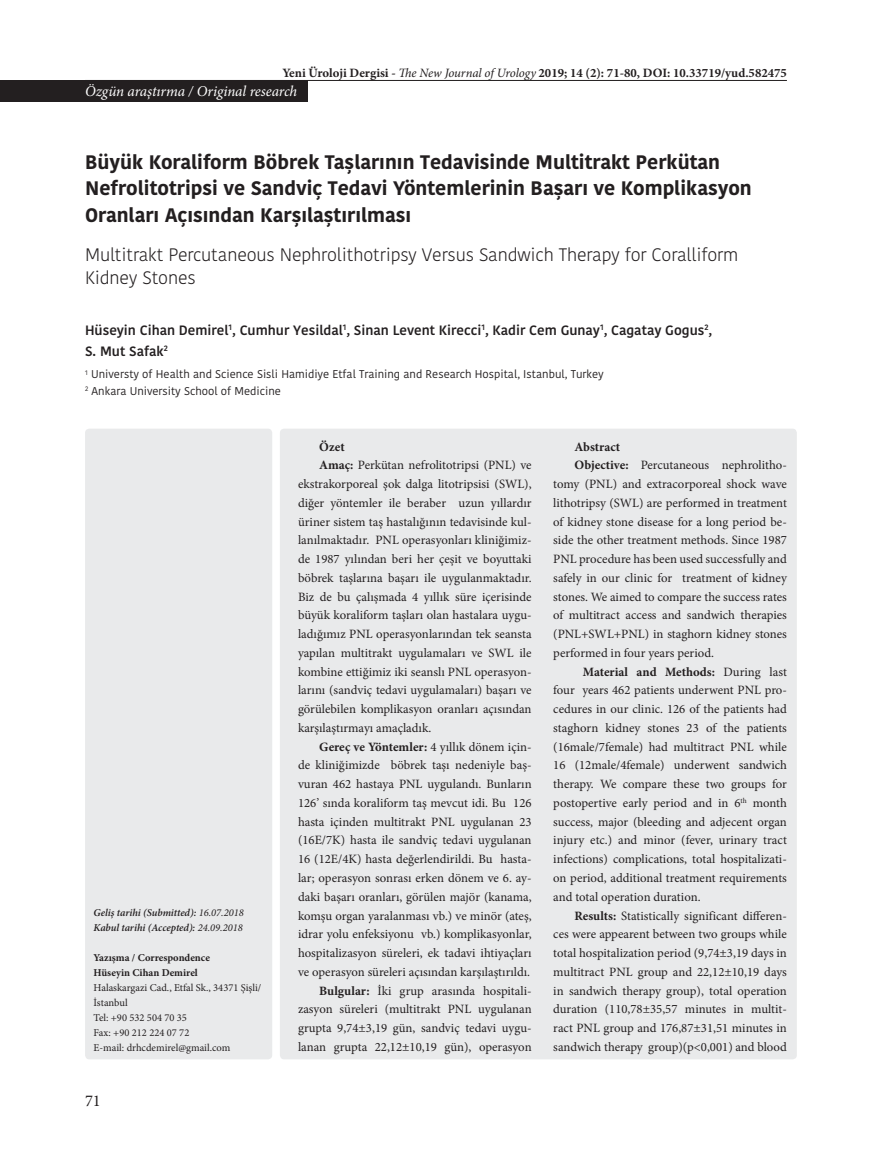
<style>
.page{position:relative;width:872px;height:1170px;background:#fff}
.page>*{position:absolute;margin:0;border:0;box-sizing:border-box;transform-origin:0 0}
.t1{font:700 19.5px/26.2px "Kohinoor Bangla";color:#231f20}
.t2{font:300 18px/22.5px "Kohinoor Bangla";letter-spacing:-.01em;color:#231f20}
.t3{font:16.5px "Minion Pro";color:#231f20}
.t4{font:italic 15px "Minion Pro";letter-spacing:-.01em;color:#fff}
.t5{font:600 13.5px "Kohinoor Bangla";color:#231f20}
.t6{font:12.75px/18.8px "Minion Pro";color:#231f20;text-align:justify}
.Gövde_A{font:700 12.75px "Minion Pro";color:#231f20}
.Renkli_Liste_-_Vurgu{font:11.25px "Kohinoor Bangla";color:#231f20}
.t7{font:10.5px/15px "Minion Pro";color:#231f20}
.t8{font:italic 600 10.5px "Minion Pro";letter-spacing:-.01em;color:#231f20}
.t9{font:700 10.5px "Minion Pro";color:#231f20}
.s1{font-weight:400;font-style:italic}
.s2{font-weight:400}
.s3{font-weight:700}
</style>
<div class="page">
<hr style="left:85px;top:80px;width:702px;height:1px;background:#231f20">
<div style="left:280px;top:428px;width:517px;height:631px;background:#e9eaeb;border-radius:4px"></div>
<div style="left:85px;top:428px;width:187px;height:631px;background:#e9eaeb;border-radius:4px"></div>
<div style="left:0;top:80px;width:308px;height:21px;background:#231f20"></div>
<p class="Gövde_A" style="left:282px;top:63px;width:506px">Yeni Üroloji Dergisi - <span class="s1">The New Journal of Urology</span> 2019; 14 (2): 71-80, DOI: 10.33719/yud.582475</p>
<p class="t4" style="left:85px;top:81px;width:214px">Özgün araştırma / Original research</p>
<p class="t1" style="left:85px;top:148px;width:668px">Büyük Koraliform Böbrek Taşlarının Tedavisinde Multitrakt Perkütan<br>Nefrolitotripsi ve Sandviç Tedavi Yöntemlerinin Başarı ve Komplikasyon<br>Oranları Açısından Karşılaştırılması</p>
<p class="t2" style="left:85px;top:244px;width:655px">Multitrakt Percutaneous Nephrolithotripsy Versus Sandwich Therapy for Coralliform<br>Kidney Stones</p>
<p class="t5" style="left:85px;top:319px;width:628px">Hüseyin Cihan Demirel<sup>1</sup>, Cumhur Yesildal<sup>1</sup>, Sinan Levent Kirecci<sup>1</sup>, Kadir Cem Gunay<sup>1</sup>, Cagatay Gogus<sup>2</sup>,</p>
<p class="t5" style="left:85px;top:340px;width:84px">S. Mut Safak<sup>2</sup></p>
<p class="Renkli_Liste_-_Vurgu" style="left:85px;top:366px;width:520px"><sup>1</sup> Universty of Health and Science Sisli Hamidiye Etfal Training and Research Hospital, Istanbul, Turkey</p>
<p class="Renkli_Liste_-_Vurgu" style="left:85px;top:382px;width:197px"><sup>2</sup> Ankara University School of Medicine</p>
<p class="t8" style="left:94px;top:905px;width:152px">Geliş tarihi (Submitted): <span class="s2">16.07.2018</span></p>
<p class="t8" style="left:94px;top:920px;width:151px">Kabul tarihi (Accepted): <span class="s2">24.09.2018</span></p>
<p class="t9" style="left:94px;top:949px;width:118px">Yazışma / Correspondence</p>
<p class="t9" style="left:94px;top:964px;width:106px">Hüseyin Cihan Demirel</p>
<p class="t7" style="left:94px;top:979px;width:169px">Halaskargazi Cad., Etfal Sk., 34371 Şişli/<br>İstanbul</p>
<p class="t7" style="left:94px;top:1009px;width:95px">Tel: +90 532 504 70 35</p>
<p class="t7" style="left:94px;top:1024px;width:97px">Fax: +90 212 224 07 72</p>
<p class="t7" style="left:94px;top:1039px;width:138px">E-mail: drhcdemirel@gmail.com</p>
<p class="t3" style="left:85px;top:1089px;width:17px">71</p>
<p class="Gövde_A" style="left:319px;top:437px;width:27px">Özet</p>
<p class="t6" style="left:298px;top:456px;width:235px;text-indent:21px"><span class="s3">Amaç:</span> Perkütan nefrolitotripsi (PNL) ve ekstrakorporeal şok dalga litotripsisi (SWL), diğer yöntemler ile beraber uzun yıllardır üriner sistem taş hastalığının tedavisinde kul&shy;lanılmaktadır. PNL operasyonları kliniğimiz&shy;de 1987 yılından beri her çeşit ve boyuttaki böbrek taşlarına başarı ile uygulanmaktadır.<br>Biz de bu çalışmada 4 yıllık süre içerisinde büyük koraliform taşları olan hastalara uygu&shy;ladığımız PNL operasyonlarından tek seansta yapılan multitrakt uygulamaları ve SWL ile kombine ettiğimiz iki seanslı PNL operasyon&shy;larını (sandviç tedavi uygulamaları) başarı ve görülebilen komplikasyon oranları açısından karşılaştırmayı amaçladık.</p>
<p class="t6" style="left:298px;top:737px;width:235px;text-indent:21px"><span class="s3">Gereç ve Yöntemler:</span> 4 yıllık dönem için&shy;de kliniğimizde böbrek taşı nedeniyle baş&shy;vuran 462 hastaya PNL uygulandı. Bunların 126’ sında koraliform taş mevcut idi. Bu 126 hasta içinden multitrakt PNL uygulanan 23 (16E/7K) hasta ile sandviç tedavi uygulanan 16 (12E/4K) hasta değerlendirildi. Bu hasta&shy;lar; operasyon sonrası erken dönem ve 6. ay&shy;daki başarı oranları, görülen majör (kanama, komşu organ yaralanması vb.) ve minör (ateş, idrar yolu enfeksiyonu vb.) komplikasyonlar, hospitalizasyon süreleri, ek tadavi ihtiyaçları ve operasyon süreleri açısından karşılaştırıldı.</p>
<p class="t6" style="left:298px;top:981px;width:235px;text-indent:21px"><span class="s3">Bulgular:</span> İki grup arasında hospitali&shy;zasyon süreleri (multitrakt PNL uygulanan grupta 9,74±3,19 gün, sandviç tedavi uygu&shy;lanan grupta 22,12±10,19 gün), operasyon</p>
<p class="Gövde_A" style="left:574px;top:437px;width:47px">Abstract</p>
<p class="t6" style="left:553px;top:456px;width:235px;text-indent:21px"><span class="s3">Objective:</span> Percutaneous nephrolitho&shy;tomy (PNL) and extracorporeal shock wave lithotripsy (SWL) are performed in treatment of kidney stone disease for a long period be&shy;side the other treatment methods. Since 1987<br>PNL procedure has been used successfully and safely in our clinic for treatment of kidney stones. We aimed to compare the success rates of multitract access and sandwich therapies (PNL+SWL+PNL) in staghorn kidney stones performed in four years period.</p>
<p class="t6" style="left:553px;top:662px;width:235px;text-indent:30px"><span class="s3">Material and Methods:</span> During last four years 462 patients underwent PNL pro&shy;cedures in our clinic. 126 of the patients had staghorn kidney stones 23 of the patients (16male/7female) had multitract PNL while 16 (12male/4female) underwent sandwich therapy. We compare these two groups for postopertive early period and in 6<sup>th</sup> month success, major (bleeding and adjecent organ injury etc.) and minor (fever, urinary tract infections) complications, total hospitalizati&shy;on period, additional treatment requirements and total operation duration.</p>
<p class="t6" style="left:553px;top:906px;width:235px;text-indent:21px"><span class="s3">Results:</span> Statistically significant differen&shy;ces were appearent between two groups while total hospitalization period (9,74±3,19 days in multitract PNL group and 22,12±10,19 days in sandwich therapy group), total operation duration (110,78±35,57 minutes in multit&shy;ract PNL group and 176,87±31,51 minutes in sandwich therapy group)(p&lt;0,001) and blood</p>
</div>
